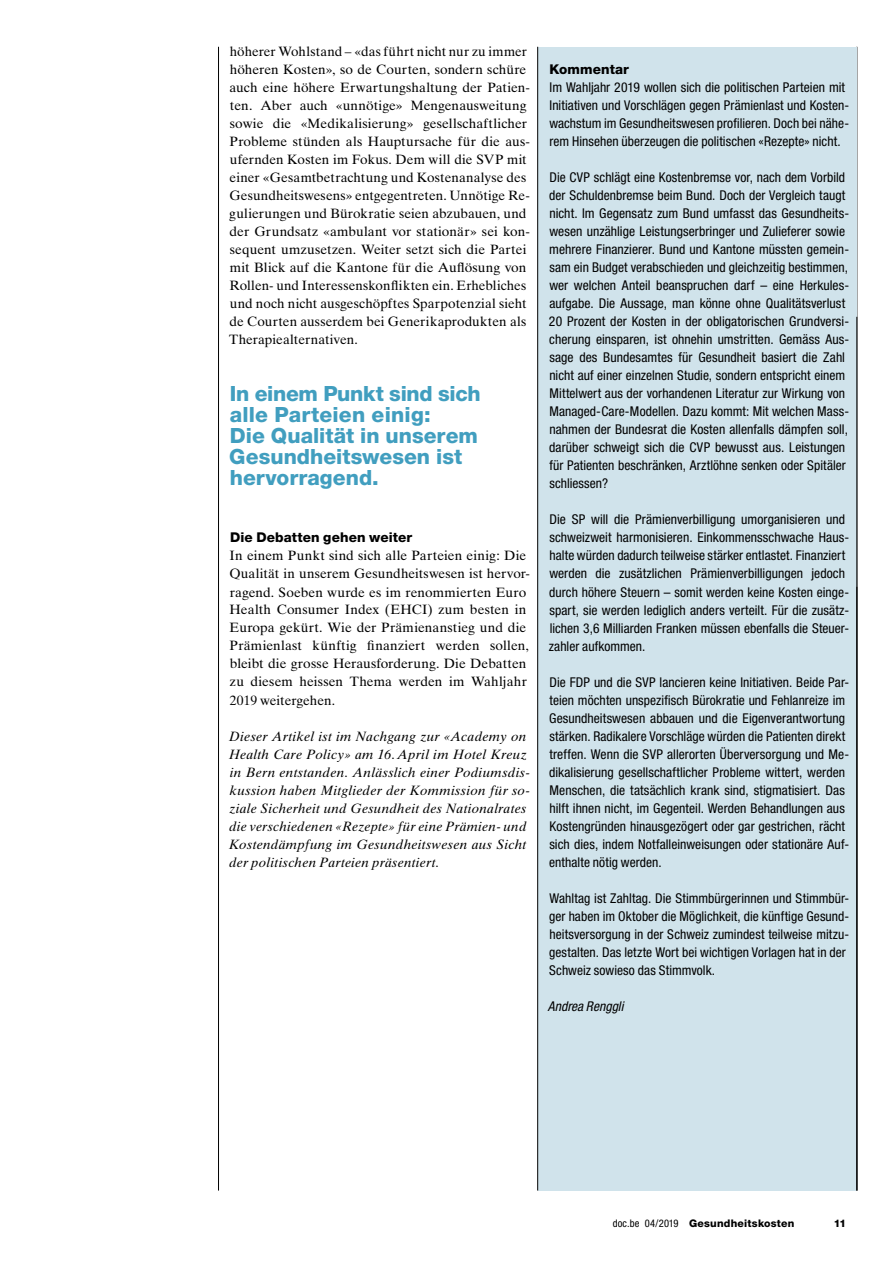
<style>
.page{position:relative;width:893px;height:1263px;background:#fff}
.page>*{position:absolute;margin:0;border:0;box-sizing:border-box;transform-origin:0 0}
.t1{font:800 21px/21px "Helvetica Neue LT Std";color:#419ebf}
.t2{font:condensed 13.5px/18px "Helvetica Neue LT Std";color:#000}
.t3{font:13.5px/18px "Times Ten";letter-spacing:.005em;color:#000}
.t4{font:italic 13.5px/18px "Times Ten";letter-spacing:.02em;color:#000}
.t5{font:800 13.5px "Helvetica Neue LT Std";letter-spacing:.01em;color:#000}
.t6{font:italic condensed 13.5px "Helvetica Neue LT Std";color:#000}
.t7{font:800 10.5px "Helvetica Neue LT Std";letter-spacing:.025em;color:#000}
.s1{font-weight:400;font-stretch:condensed}
</style>
<div class="page">
<hr style="left:857px;top:47px;width:1px;height:1143px;background:#000">
<hr style="left:218px;top:47px;width:1px;height:1143px;background:#000">
<div style="left:538px;top:47px;width:319px;height:1143px;background:#d0e3eb"></div>
<hr style="left:537px;top:47px;width:1px;height:1143px;background:#000">
<p class="t3" style="left:229px;top:43px;width:302px">höherer Wohlstand – «das führt nicht nur zu immer höheren Kosten», so de Courten, sondern schüre auch eine höhere Erwartungshaltung der Patien&shy;ten. Aber auch «unnötige» Mengenausweitung sowie die «Medikalisierung» gesellschaftlicher Probleme stünden als Hauptursache für die aus&shy;ufernden Kosten im Fokus. Dem will die SVP mit einer «Gesamtbetrachtung und Kostenanalyse des Gesundheitswesens» entgegentreten. Unnötige Re&shy;gulierungen und Bürokratie seien abzubauen, und der Grundsatz «ambulant vor stationär» sei kon&shy;sequent umzusetzen. Weiter setzt sich die Partei mit Blick auf die Kantone für die Auflösung von Rollen- und Interessenskonflikten ein. Erhebliches und noch nicht ausgeschöpftes Sparpotenzial sieht de Courten ausserdem bei Generikaprodukten als Therapiealternativen.</p>
<h1 class="t1" style="left:229px;top:383px;width:253px">In einem Punkt sind sich alle Parteien einig:<br>Die Qualität in unserem<br>Gesundheitswesen ist hervorragend.</h1>
<p class="t5" style="left:230px;top:530px;width:184px">Die Debatten gehen weiter</p>
<p class="t3" style="left:229px;top:547px;width:302px">In einem Punkt sind sich alle Parteien einig: Die Qualität in unserem Gesundheitswesen ist hervor&shy;ragend. Soeben wurde es im renommierten Euro Health Consumer Index (EHCI) zum besten in Europa gekürt. Wie der Prämienanstieg und die Prämienlast künftig finanziert werden sollen, bleibt die grosse Herausforderung. Die Debatten zu diesem heissen Thema werden im Wahljahr 2019 weitergehen.</p>
<p class="t4" style="left:229px;top:727px;width:303px">Dieser Artikel ist im Nachgang zur «Academy on Health Care Policy» am 16.April im Hotel Kreuz in Bern entstanden. Anlässlich einer Podiumsdis&shy;kussion haben Mitglieder der Kommission für so&shy;ziale Sicherheit und Gesundheit des Nationalrates die verschiedenen «Rezepte» für eine Prämien- und Kostendämpfung im Gesundheitswesen aus Sicht der politischen Parteien präsentiert.</p>
<p class="t5" style="left:549px;top:62px;width:81px">Kommentar</p>
<p class="t2" style="left:549px;top:79px;width:301px">Im Wahljahr 2019 wollen sich die politischen Parteien mit Initiativen und Vorschlägen gegen Prämienlast und Kosten&shy;wachstum im Gesundheitswesen profilieren. Doch bei nähe&shy;rem Hinsehen überzeugen die politischen «Rezepte» nicht.</p>
<p class="t2" style="left:549px;top:169px;width:302px">Die CVP schlägt eine Kostenbremse vor, nach dem Vorbild der Schuldenbremse beim Bund. Doch der Vergleich taugt nicht. Im Gegensatz zum Bund umfasst das Gesundheits&shy;wesen unzählige Leistungserbringer und Zulieferer sowie mehrere Finanzierer. Bund und Kantone müssten gemein&shy;sam ein Budget verabschieden und gleichzeitig bestimmen, wer welchen Anteil beanspruchen darf – eine Herkules&shy;aufgabe. Die Aussage, man könne ohne Qualitätsverlust 20 Prozent der Kosten in der obligatorischen Grundversi&shy;cherung einsparen, ist ohnehin umstritten. Gemäss Aus&shy;sage des Bundesamtes für Gesundheit basiert die Zahl nicht auf einer einzelnen Studie, sondern entspricht einem Mittelwert aus der vorhandenen Literatur zur Wirkung von Managed-Care-Modellen. Dazu kommt: Mit welchen Mass&shy;nahmen der Bundesrat die Kosten allenfalls dämpfen soll, darüber schweigt sich die CVP bewusst aus. Leistungen für Patienten beschränken, Arztlöhne senken oder Spitäler schliessen?</p>
<p class="t2" style="left:549px;top:511px;width:302px">Die SP will die Prämienverbilligung umorganisieren und schweizweit harmonisieren. Einkommensschwache Haus&shy;halte würden dadurch teilweise stärker entlastet. Finanziert werden die zusätzlichen Prämienverbilligungen jedoch durch höhere Steuern – somit werden keine Kosten einge&shy;spart, sie werden lediglich anders verteilt. Für die zusätz&shy;lichen 3,6 Milliarden Franken müssen ebenfalls die Steuer&shy;zahler aufkommen.</p>
<p class="t2" style="left:549px;top:673px;width:301px">Die FDP und die SVP lancieren keine Initiativen. Beide Par&shy;teien möchten unspezifisch Bürokratie und Fehlanreize im Gesundheitswesen abbauen und die Eigenverantwortung stärken. Radikalere Vorschläge würden die Patienten direkt treffen. Wenn die SVP allerorten Überversorgung und Me&shy;dikalisierung gesellschaftlicher Probleme wittert, werden Menschen, die tatsächlich krank sind, stigmatisiert. Das hilft ihnen nicht, im Gegenteil. Werden Behandlungen aus Kostengründen hinausgezögert oder gar gestrichen, rächt sich dies, indem Notfalleinweisungen oder stationäre Auf&shy;enthalte nötig werden.</p>
<p class="t2" style="left:549px;top:889px;width:301px">Wahltag ist Zahltag. Die Stimmbürgerinnen und Stimmbür&shy;ger haben im Oktober die Möglichkeit, die künftige Gesund&shy;heitsversorgung in der Schweiz zumindest teilweise mitzu&shy;gestalten. Das letzte Wort bei wichtigen Vorlagen hat in der Schweiz sowieso das Stimmvolk.</p>
<p class="t6" style="left:548px;top:998px;width:77px">Andrea Renggli</p>
<p class="t7" style="left:613px;top:1216px;width:183px"><span class="s1">doc.be 04/2019</span> Gesundheitskosten</p>
<p class="t7" style="left:834px;top:1216px;width:14px">11</p>
</div>
